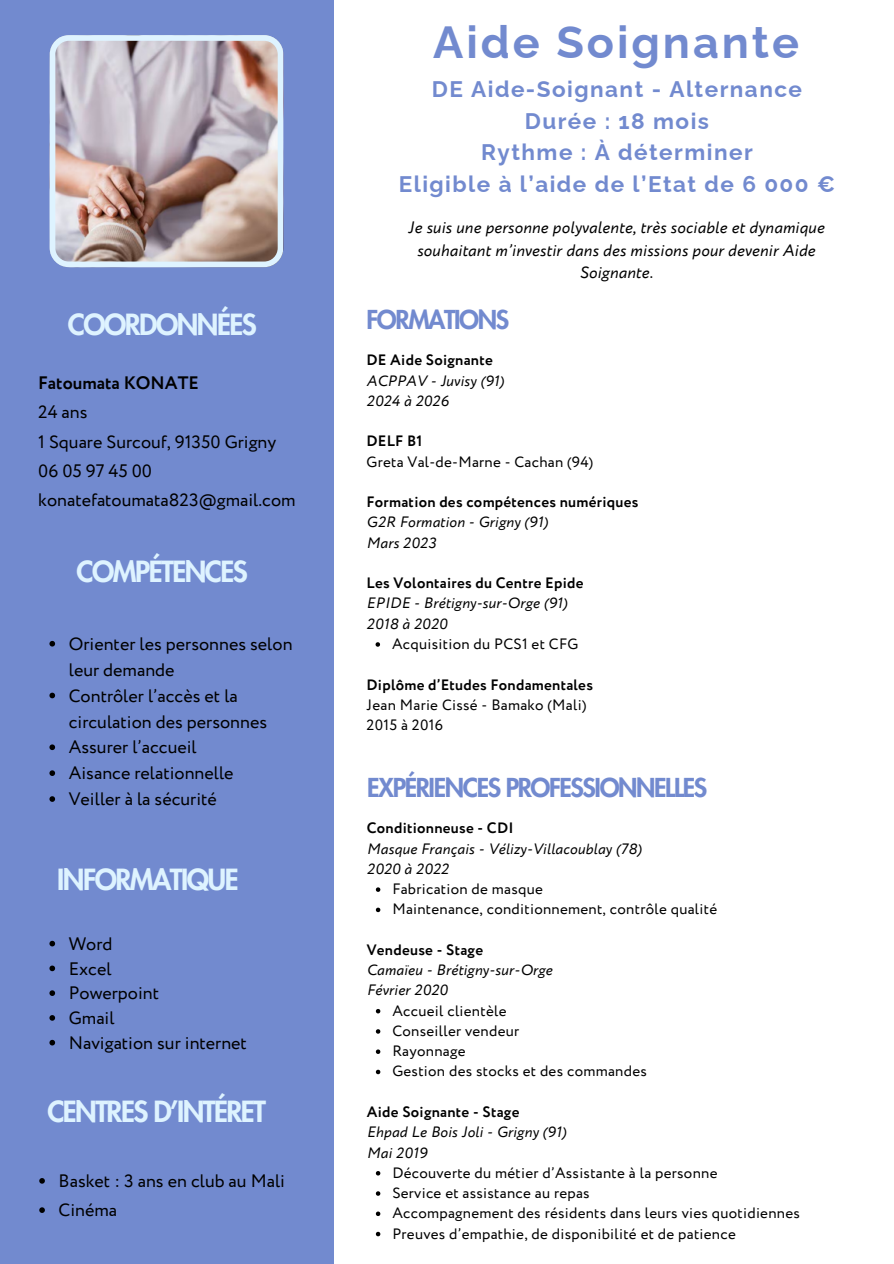
<style>
.page{position:relative;width:894px;height:1264px;background:#fff}
.page>*{position:absolute;margin:0;border:0;box-sizing:border-box;transform-origin:0 0}
.t1{font:700 45px "Raleway";letter-spacing:.065em;color:#728acf}
.t2{font:800 28.5px "Futura LT Pro";letter-spacing:-.055em;color:#def3ff}
.t3{font:800 25.5px "Futura LT Pro";letter-spacing:-.055em;color:#728acf}
.t4{font:700 22.5px/31.5px "Raleway";letter-spacing:.065em;color:#728acf;text-align:center}
.t5{font:18px/29.2px "Circe";color:#000}
.t6{font:italic 16.5px/22.5px "Circe";letter-spacing:.02em;color:#000;text-align:center}
.t7{font:15px "Circe";letter-spacing:.02em;color:#000}
.t8{font:italic 15px "Circe";letter-spacing:.02em;color:#000}
.t9{font:700 15px "Circe";letter-spacing:.02em;color:#000}
.s1{font-weight:700}
</style>
<div class="page">
<div style="left:0;top:0;width:333px;height:1263px;background:#728acf"></div>
<img style="left:50px;top:35px;width:233px;height:232px">
<svg style="left:49px;top:940px;width:6px;height:6px"></svg>
<svg style="left:49px;top:965px;width:6px;height:6px"></svg>
<svg style="left:49px;top:990px;width:6px;height:5px"></svg>
<svg style="left:49px;top:1015px;width:6px;height:5px"></svg>
<svg style="left:49px;top:1039px;width:6px;height:6px"></svg>
<svg style="left:39px;top:1178px;width:6px;height:5px"></svg>
<svg style="left:39px;top:1207px;width:6px;height:5px"></svg>
<svg style="left:376px;top:887px;width:4px;height:4px"></svg>
<svg style="left:376px;top:907px;width:4px;height:5px"></svg>
<svg style="left:376px;top:1009px;width:4px;height:4px"></svg>
<svg style="left:376px;top:1029px;width:4px;height:4px"></svg>
<svg style="left:376px;top:1049px;width:4px;height:4px"></svg>
<svg style="left:376px;top:1069px;width:4px;height:5px"></svg>
<svg style="left:376px;top:1171px;width:4px;height:4px"></svg>
<svg style="left:376px;top:1191px;width:4px;height:4px"></svg>
<svg style="left:376px;top:1211px;width:4px;height:4px"></svg>
<svg style="left:376px;top:1231px;width:4px;height:5px"></svg>
<svg style="left:49px;top:641px;width:6px;height:5px"></svg>
<svg style="left:49px;top:692px;width:6px;height:6px"></svg>
<svg style="left:49px;top:744px;width:6px;height:6px"></svg>
<svg style="left:49px;top:770px;width:6px;height:6px"></svg>
<svg style="left:49px;top:796px;width:6px;height:5px"></svg>
<svg style="left:375px;top:642px;width:5px;height:4px"></svg>
<h4 class="t2" style="left:68px;top:312px;width:190px">COORDONNÉES</h4>
<h1 class="t5" style="left:38px;top:369px;width:259px"><span class="s1">Fatoumata KONATE<br></span>24 ans<br>1 Square Surcouf, 91350 Grigny<br>06 05 97 45 00 konatefatoumata823@gmail.com</h1>
<p class="t2" style="left:77px;top:558px;width:172px">COMPÉTENCES</p>
<p class="t5" style="left:69px;top:632px;width:225px;line-height:25.8px">Orienter les personnes selon leur demande</p>
<h2 class="t5" style="left:69px;top:683px;width:200px;line-height:25.8px">Contrôler l’accès et la circulation des personnes</h2>
<p class="t5" style="left:69px;top:733px;width:129px">Assurer l’accueil</p>
<p class="t5" style="left:69px;top:759px;width:166px">Aisance relationnelle</p>
<p class="t5" style="left:69px;top:785px;width:149px">Veiller à la sécurité</p>
<p class="t2" style="left:57px;top:866px;width:183px">INFORMATIQUE</p>
<p class="t5" style="left:69px;top:930px;width:45px">Word</p>
<p class="t5" style="left:69px;top:954px;width:44px">Excel</p>
<p class="t5" style="left:69px;top:979px;width:92px">Powerpoint</p>
<h1 class="t5" style="left:69px;top:1004px;width:47px">Gmail</h1>
<p class="t5" style="left:69px;top:1029px;width:180px">Navigation sur internet</p>
<p class="t2" style="left:47px;top:1098px;width:220px">CENTRES D’INTÉRET</p>
<p class="t5" style="left:59px;top:1167px;width:228px">Basket : 3 ans en club au Mali</p>
<p class="t5" style="left:59px;top:1196px;width:60px">Cinéma</p>
<p class="t1" style="left:433px;top:15px;width:367px">Aide Soignante</p>
<p class="t4" style="left:398px;top:73px;width:437px">DE Aide-Soignant - Alternance<br>Durée : 18 mois<br>Rythme : À déterminer<br>Eligible à l’aide de l’Etat de 6 000 €</p>
<h1 class="t6" style="left:408px;top:217px;width:418px">Je suis une personne polyvalente, très sociable et dynamique souhaitant m’investir dans des missions pour devenir Aide<br>Soignante.</h1>
<p class="t3" style="left:366px;top:308px;width:144px">FORMATIONS</p>
<p class="t9" style="left:366px;top:350px;width:128px">DE Aide Soignante</p>
<p class="t8" style="left:366px;top:370px;width:139px">ACPPAV - Juvisy (91)</p>
<p class="t8" style="left:366px;top:390px;width:84px">2024 à 2026</p>
<p class="t9" style="left:366px;top:431px;width:57px">DELF B1</p>
<p class="t7" style="left:366px;top:451px;width:228px">Greta Val-de-Marne - Cachan (94)</p>
<p class="t9" style="left:366px;top:492px;width:273px">Formation des compétences numériques</p>
<p class="t8" style="left:366px;top:512px;width:183px">G2R Formation - Grigny (91)</p>
<p class="t8" style="left:366px;top:532px;width:71px">Mars 2023</p>
<p class="t9" style="left:366px;top:573px;width:218px">Les Volontaires du Centre Epide</p>
<p class="t8" style="left:366px;top:593px;width:202px">EPIDE - Brétigny-sur-Orge (91)</p>
<p class="t8" style="left:366px;top:613px;width:82px">2018 à 2020</p>
<p class="t7" style="left:392px;top:633px;width:188px">Acquisition du PCS1 et CFG</p>
<p class="t9" style="left:366px;top:674px;width:228px">Diplôme d’Etudes Fondamentales</p>
<p class="t7" style="left:366px;top:694px;width:221px">Jean Marie Cissé - Bamako (Mali)</p>
<p class="t7" style="left:366px;top:714px;width:78px">2015 à 2016</p>
<p class="t3" style="left:367px;top:776px;width:341px">EXPÉRIENCES PROFESSIONNELLES</p>
<p class="t9" style="left:367px;top:818px;width:148px">Conditionneuse - CDI</p>
<h1 class="t8" style="left:367px;top:838px;width:276px">Masque Français - Vélizy-Villacoublay (78)</h1>
<p class="t8" style="left:367px;top:858px;width:83px">2020 à 2022</p>
<p class="t7" style="left:392px;top:878px;width:152px">Fabrication de masque</p>
<p class="t7" style="left:392px;top:899px;width:326px">Maintenance, conditionnement, contrôle qualité</p>
<h4 class="t9" style="left:367px;top:939px;width:118px">Vendeuse - Stage</h4>
<h2 class="t8" style="left:367px;top:959px;width:187px">Camaïeu - Brétigny-sur-Orge</h2>
<p class="t8" style="left:367px;top:980px;width:82px">Février 2020</p>
<p class="t7" style="left:392px;top:1000px;width:116px">Accueil clientèle</p>
<p class="t7" style="left:392px;top:1020px;width:128px">Conseiller vendeur</p>
<p class="t7" style="left:392px;top:1040px;width:75px">Rayonnage</p>
<p class="t7" style="left:392px;top:1061px;width:256px">Gestion des stocks et des commandes</p>
<p class="t9" style="left:367px;top:1101px;width:154px">Aide Soignante - Stage</p>
<p class="t8" style="left:367px;top:1121px;width:201px">Ehpad Le Bois Joli - Grigny (91)</p>
<p class="t8" style="left:367px;top:1142px;width:62px">Mai 2019</p>
<p class="t7" style="left:392px;top:1162px;width:326px">Découverte du métier d’Assistante à la personne</p>
<p class="t7" style="left:392px;top:1182px;width:199px">Service et assistance au repas</p>
<p class="t7" style="left:392px;top:1202px;width:409px">Accompagnement des résidents dans leurs vies quotidiennes</p>
<p class="t7" style="left:392px;top:1223px;width:345px">Preuves d’empathie, de disponibilité et de patience</p>
</div>
